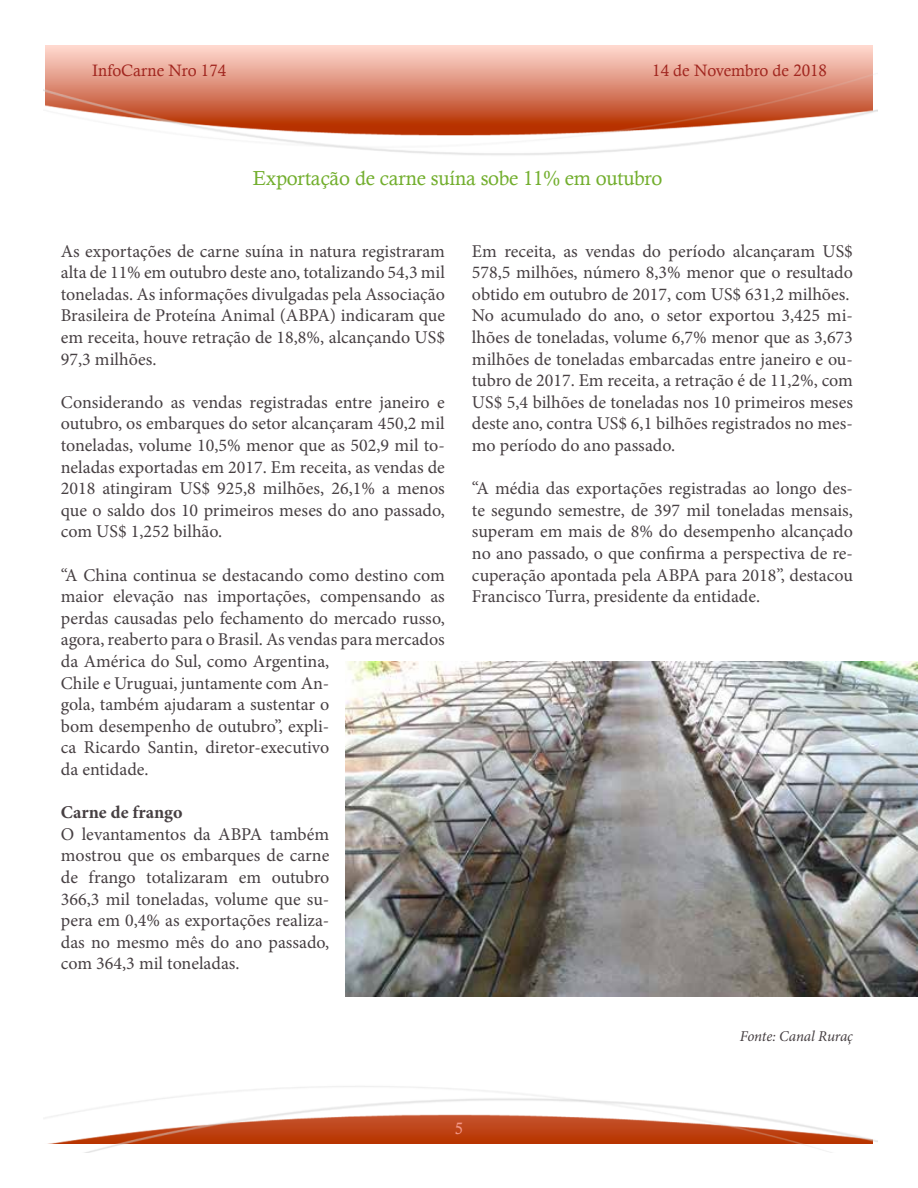
<style>
.page{position:relative;width:918px;height:1188px;background:#fff}
.page>*{position:absolute;margin:0;border:0;box-sizing:border-box;transform-origin:0 0}
.t1{font:20.25px "Calisto";letter-spacing:-.01em;color:#72ae2d}
.t2{font:18px/21.6px "Minion Pro";color:#463f42;text-align:justify}
.t3{font:700 18px "Minion Pro";color:#463f42}
.t4{font:16.5px "Calisto";color:#a1261f}
.t5{font:16.5px "Calisto";color:#f39889}
.t6{font:italic 15px "Minion Pro";letter-spacing:-.01em;color:#463f42}
</style>
<div class="page">
<img style="left:44px;top:45px;width:834px;height:1107px">
<img style="left:346px;top:661px;width:572px;height:336px">
<p class="t4" style="left:92px;top:61px;width:135px">InfoCarne Nro 174</p>
<p class="t4" style="left:652px;top:61px;width:176px">14 de Novembro de 2018</p>
<p class="t1" style="left:253px;top:166px;width:411px">Exportação de carne suína sobe 11% em outubro</p>
<p class="t2" style="left:61px;top:240px;width:386px">As exportações de carne suína in natura registraram alta de 11% em outubro deste ano, totalizando 54,3 mil toneladas. As informações divulgadas pela Associação Brasileira de Proteína Animal (ABPA) indicaram que em receita, houve retração de 18,8%, alcançando US$ 97,3 milhões.</p>
<p class="t2" style="left:61px;top:391px;width:386px">Considerando as vendas registradas entre janeiro e outubro, os embarques do setor alcançaram 450,2 mil toneladas, volume 10,5% menor que as 502,9 mil to&shy;neladas exportadas em 2017. Em receita, as vendas de 2018 atingiram US$ 925,8 milhões, 26,1% a menos que o saldo dos 10 primeiros meses do ano passado, com US$ 1,252 bilhão.</p>
<p class="t2" style="left:61px;top:564px;width:386px;text-align:left">“A China continua se destacando como destino com maior elevação nas importações, compensando as perdas causadas pelo fechamento do mercado russo, agora, reaberto para o Brasil. As vendas para mercados da América do Sul, como Argentina,<br>Chile e Uruguai, juntamente com An-<br>gola, também ajudaram a sustentar o<br>bom desempenho de outubro”, expli-<br>ca Ricardo Santin, diretor-executivo<br>da entidade.</p>
<p class="t3" style="left:61px;top:800px;width:123px">Carne de frango</p>
<p class="t2" style="left:61px;top:823px;width:270px">O levantamentos da ABPA também mostrou que os embarques de carne de frango totalizaram em outubro 366,3 mil toneladas, volume que su&shy;pera em 0,4% as exportações realiza&shy;das no mesmo mês do ano passado, com 364,3 mil toneladas.</p>
<p class="t2" style="left:472px;top:240px;width:383px;text-align:left">Em receita, as vendas do período alcançaram US$ 578,5 milhões, número 8,3% menor que o resultado obtido em outubro de 2017, com US$ 631,2 milhões.<br>No acumulado do ano, o setor exportou 3,425 mi&shy;lhões de toneladas, volume 6,7% menor que as 3,673 milhões de toneladas embarcadas entre janeiro e ou&shy;tubro de 2017. Em receita, a retração é de 11,2%, com US$ 5,4 bilhões de toneladas nos 10 primeiros meses deste ano, contra US$ 6,1 bilhões registrados no mes&shy;mo período do ano passado.</p>
<p class="t2" style="left:472px;top:478px;width:383px">“A média das exportações registradas ao longo des&shy;te segundo semestre, de 397 mil toneladas mensais, superam em mais de 8% do desempenho alcançado no ano passado, o que confirma a perspectiva de re&shy;cuperação apontada pela ABPA para 2018”, destacou Francisco Turra, presidente da entidade.</p>
<p class="t6" style="left:740px;top:1026px;width:115px">Fonte: Canal Ruraç</p>
<p class="t5" style="left:455px;top:1118px;width:10px">5</p>
</div>
